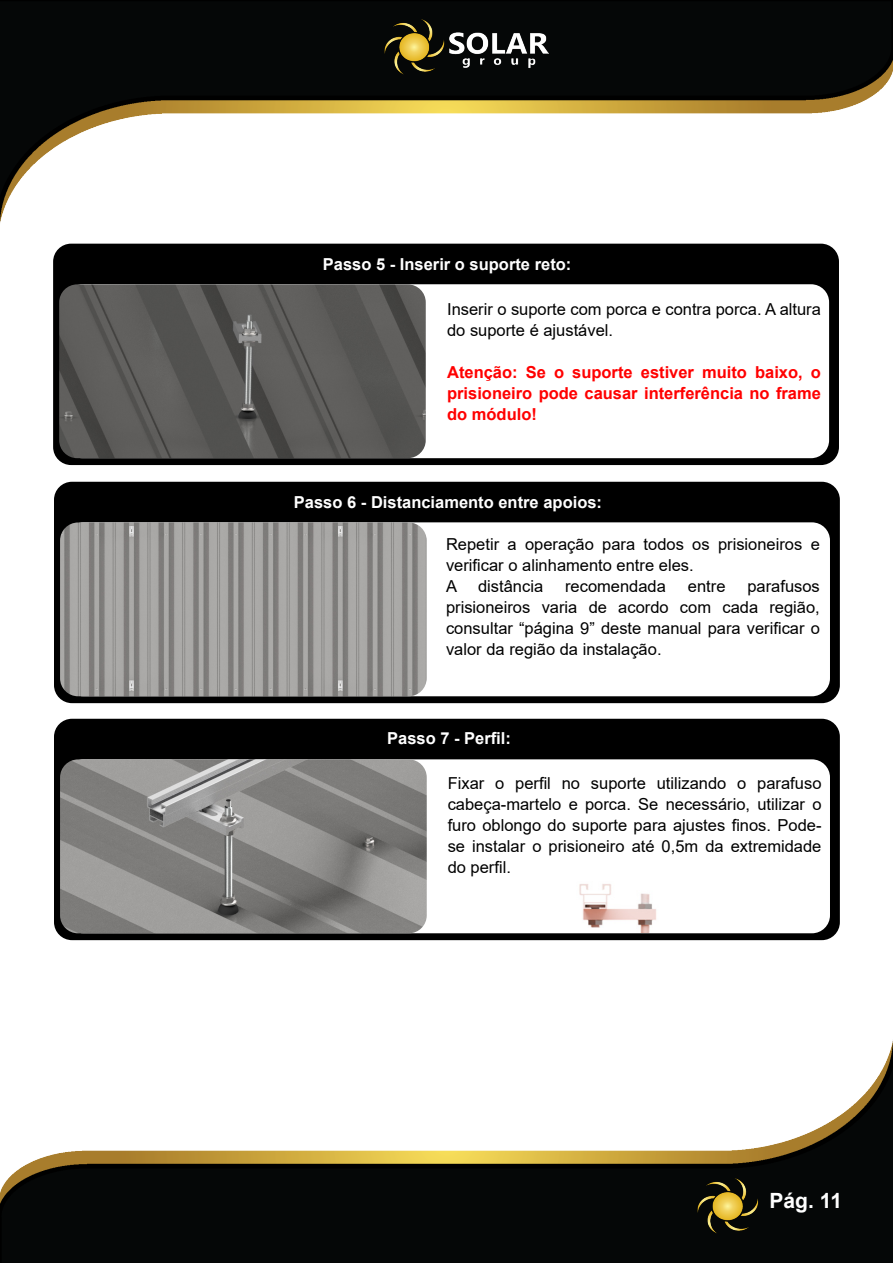
<style>
.page{position:relative;width:893px;height:1263px;background:#fff}
.page>*{position:absolute;margin:0;border:0;box-sizing:border-box;transform-origin:0 0}
.t1{font:700 21px "Arial";color:#fff}
.t2{font:16.5px/21px "Arial";color:#000;text-align:justify}
.t3{font:700 16.5px/21px "Arial";color:#f00;text-align:justify}
.t4{font:700 16.5px "Arial";color:#fff}
</style>
<div class="page">
<img style="left:0;top:0;width:893px;height:1263px">
<img style="left:385px;top:19px;width:164px;height:55px">
<img style="left:697px;top:1178px;width:62px;height:55px">
<div style="left:54px;top:482px;width:786px;height:221px;background:#000;border-radius:18px"></div>
<div style="left:65px;top:522px;width:765px;height:174px;background:#fff;border-radius:18px"></div>
<img style="left:60px;top:522px;width:367px;height:174px">
<div style="left:54px;top:719px;width:786px;height:221px;background:#000;border-radius:18px"></div>
<div style="left:65px;top:759px;width:765px;height:174px;background:#fff;border-radius:18px"></div>
<img style="left:60px;top:759px;width:367px;height:174px">
<img style="left:579px;top:884px;width:77px;height:48px">
<div style="left:53px;top:244px;width:786px;height:221px;background:#000;border-radius:18px"></div>
<div style="left:64px;top:284px;width:765px;height:174px;background:#fff;border-radius:18px"></div>
<img style="left:59px;top:284px;width:367px;height:174px">
<p class="t4" style="left:323px;top:252px;width:250px">Passo 5 - Inserir o suporte reto:</p>
<p class="t2" style="left:447px;top:298px;width:375px">Inserir o suporte com porca e contra porca. A altura do suporte é ajustável.</p>
<p class="t3" style="left:447px;top:362px;width:375px">Atenção: Se o suporte estiver muito baixo, o prisioneiro pode causar interferência no frame do módulo!</p>
<p class="t4" style="left:294px;top:490px;width:310px">Passo 6 - Distanciamento entre apoios:</p>
<p class="t2" style="left:446px;top:534px;width:375px">Repetir a operação para todos os prisioneiros e verificar o alinhamento entre eles.</p>
<p class="t2" style="left:446px;top:576px;width:13px">A</p>
<p class="t2" style="left:478px;top:576px;width:67px">distância</p>
<p class="t2" style="left:565px;top:576px;width:102px">recomendada</p>
<p class="t2" style="left:688px;top:576px;width:39px">entre</p>
<p class="t2" style="left:446px;top:576px;width:375px;text-indent:301px">parafusos prisioneiros varia de acordo com cada região, consultar “página 9” deste manual para verificar o valor da região da instalação.</p>
<p class="t4" style="left:387px;top:726px;width:125px">Passo 7 - Perfil:</p>
<p class="t2" style="left:448px;top:772px;width:375px">Fixar o perfil no suporte utilizando o parafuso cabeça-martelo e porca. Se necessário, utilizar o furo oblongo do suporte para ajustes finos. Pode&shy;se instalar o prisioneiro até 0,5m da extremidade do perfil.</p>
<p class="t1" style="left:770px;top:1186px;width:74px">Pág. 11</p>
</div>
